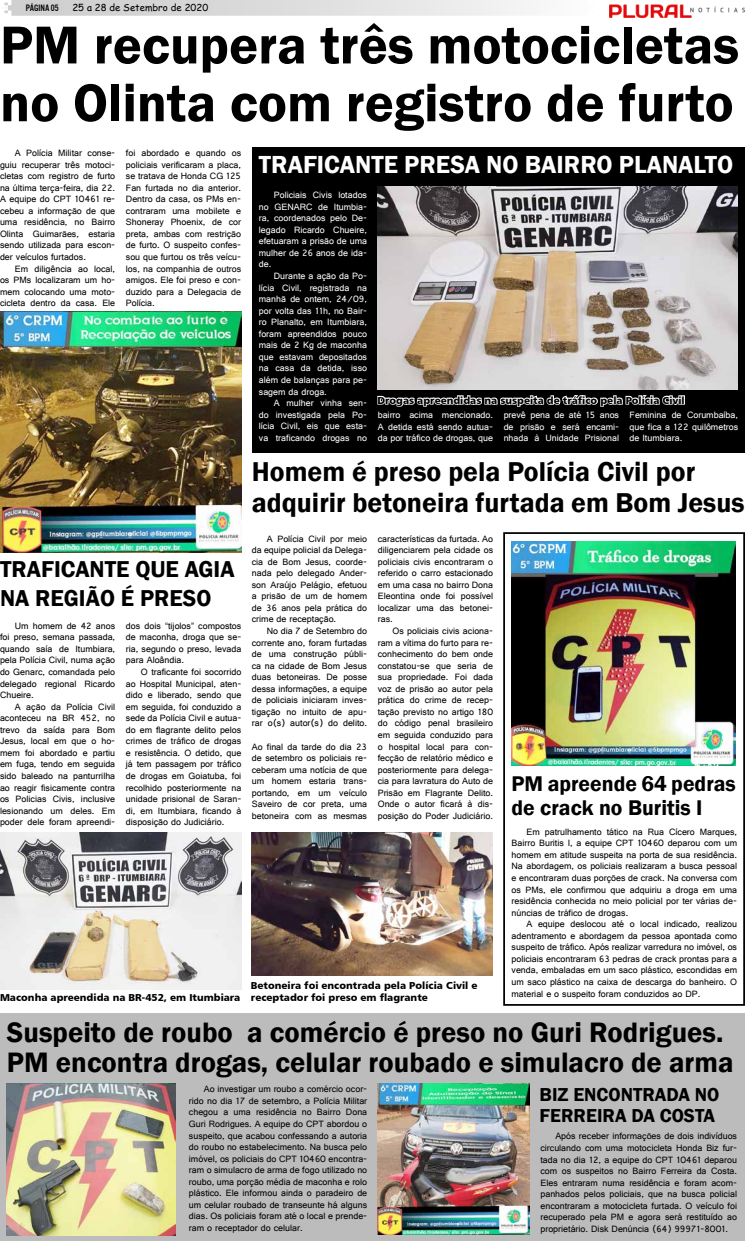
<style>
.page{position:relative;width:745px;height:1241px;background:#fff}
.page>*{position:absolute;margin:0;border:0;box-sizing:border-box;transform-origin:0 0}
.t1{font:600 55.12px/57.8px "Franklin Gothic";color:#000}
.t2{font:600 28.88px/30.6px "Franklin Gothic";color:#000}
.t3{font:600 28px/30.6px "Franklin Gothic";color:#000}
.t4{font:600 25.38px "Franklin Gothic";color:#fff}
.t5{font:600 23.62px/28.9px "Franklin Gothic";color:#000}
.t6{font:600 21.88px/24.5px "Franklin Gothic";color:#000}
.t7{font:600 19.25px/21.9px "Franklin Gothic";color:#000}
.t8{font:10.06px/12.1px "Humanist 777 BT Black B";color:#000}
.t9{font:9.62px/11.5px "Gautami";color:#000;text-align:justify}
.t10{font:9.62px/11.5px "Gautami";color:#fff;text-align:justify}
.t11{font:9.62px "Comic Sans MS";color:#000}
.t12{font:9.62px "U.S.101";color:#000}
</style>
<div class="page">
<div style="left:252px;top:147px;width:492px;height:305px;background:#000"></div>
<svg style="left:4px;top:0;width:521px;height:16px;background:#dedede"></svg>
<img style="left:609px;top:4px;width:134px;height:13px">
<img style="left:0;top:832px;width:241px;height:146px">
<svg style="left:0;top:978px;width:241px;height:12px"></svg>
<img style="left:0;top:311px;width:241px;height:241px">
<div style="left:0;top:1013px;width:744px;height:227px;background:#bcbcbc"></div>
<img style="left:7px;top:1083px;width:168px;height:152px">
<img style="left:377px;top:1083px;width:151px;height:151px">
<img style="left:252px;top:832px;width:240px;height:143px">
<div style="left:503px;top:532px;width:241px;height:473px;border:2px solid #000"></div>
<img style="left:511px;top:541px;width:224px;height:224px">
<img style="left:377px;top:186px;width:360px;height:203px">
<svg style="left:377px;top:395px;width:307px;height:12px"></svg>
<p class="t12" style="left:26px;top:3px;width:35px">PÁGINA 05</p>
<p class="t11" style="left:72px;top:0;width:137px">25 a 28 de Setembro de 2020</p>
<h1 class="t1" style="left:0;top:17px;width:740px">PM recupera três motocicletas no Olinta com registro de furto</h1>
<p class="t9" style="left:0;top:147px;width:117px;text-indent:15px">A Polícia Militar conse&shy;guiu recuperar três motoci&shy;cletas com registro de furto na última terça-feira, dia 22.<br>A equipe do CPT 10461 re&shy;cebeu a informação de que uma residência, no Bairro Olinta Guimarães, estaria sendo utilizada para escon&shy;der veículos furtados.</p>
<p class="t9" style="left:0;top:262px;width:117px;text-indent:15px">Em diligência ao local, os PMs localizaram um ho&shy;mem colocando uma moto&shy;cicleta dentro da casa. Ele</p>
<p class="t9" style="left:126px;top:147px;width:117px">foi abordado e quando os policiais verificaram a placa, se tratava de Honda CG 125<br>Fan furtada no dia anterior.<br>Dentro da casa, os PMs en&shy;contraram uma mobilete e Shoneray Phoenix, de cor preta, ambas com restrição de furto. O suspeito confes&shy;sou que furtou os três veícu&shy;los, na companhia de outros amigos. Ele foi preso e con&shy;duzido para a Delegacia de Polícia.</p>
<h3 class="t5" style="left:0;top:554px;width:236px">TRAFICANTE QUE AGIA<br>NA REGIÃO É PRESO</h3>
<p class="t9" style="left:126px;top:619px;width:117px">dos dois “tijolos” compostos de maconha, droga que se&shy;ria, segundo o preso, levada para Aloândia.</p>
<p class="t9" style="left:126px;top:665px;width:117px;text-indent:15px">O traficante foi socorrido ao Hospital Municipal, aten&shy;dido e liberado, sendo que em seguida, foi conduzido a sede da Polícia Civil e autua&shy;do em flagrante delito pelos crimes de tráfico de drogas e resistência. O detido, que já tem passagem por tráfico de drogas em Goiatuba, foi recolhido posteriormente na unidade prisional de Saran&shy;di, em Itumbiara, ficando à disposição do Judiciário.</p>
<p class="t9" style="left:0;top:619px;width:117px;text-indent:15px">Um homem de 42 anos foi preso, semana passada, quando saía de Itumbiara, pela Polícia Civil, numa ação do Genarc, comandada pelo delegado regional Ricardo Chueire.</p>
<p class="t9" style="left:0;top:700px;width:117px;text-indent:15px">A ação da Polícia Civil aconteceu na BR 452, no trevo da saída para Bom Jesus, local em que o ho&shy;mem foi abordado e partiu em fuga, tendo em seguida sido baleado na panturrilha ao reagir fisicamente contra os Policias Civis, inclusive lesionando um deles. Em poder dele foram apreendi-</p>
<p class="t8" style="left:0;top:990px;width:242px">Maconha apreendida na BR-452, em Itumbiara</p>
<h3 class="t4" style="left:259px;top:149px;width:475px">TRAFICANTE PRESA NO BAIRRO PLANALTO</h3>
<p class="t10" style="left:259px;top:189px;width:110px;text-indent:15px">Policiais Civis lotados no GENARC de Itumbia&shy;ra, coordenados pelo De&shy;legado Ricardo Chueire, efetuaram a prisão de uma mulher de 26 anos de ida&shy;de.</p>
<p class="t10" style="left:259px;top:270px;width:110px;text-indent:15px">Durante a ação da Po&shy;lícia Civil, registrada na manhã de ontem, 24/09, por volta das 11h, no Bair&shy;ro Planalto, em Itumbiara, foram apreendidos pouco mais de 2 Kg de maconha que estavam depositados na casa da detida, isso além de balanças para pe&shy;sagem da droga.</p>
<p class="t10" style="left:259px;top:397px;width:110px;text-indent:15px">A mulher vinha sen&shy;do investigada pela Po&shy;lícia Civil, eis que esta&shy;va traficando drogas no</p>
<p class="t10" style="left:377px;top:409px;width:117px">bairro acima mencionado.<br>A detida está sendo autua&shy;da por tráfico de drogas, que</p>
<p class="t10" style="left:503px;top:409px;width:117px">prevê pena de até 15 anos de prisão e será encami&shy;nhada à Unidade Prisional</p>
<h3 class="t3" style="left:252px;top:457px;width:494px">Homem é preso pela Polícia Civil por adquirir betoneira furtada em Bom Jesus</h3>
<p class="t8" style="left:377px;top:394px;width:308px">Drogas apreendidas na suspeita de tráfico pela Polícia Civil</p>
<p class="t10" style="left:629px;top:409px;width:110px">Feminina de Corumbaíba, que fica a 122 quilômetros de Itumbiara.</p>
<p class="t9" style="left:252px;top:532px;width:117px;text-indent:15px">A Polícia Civil por meio da equipe policial da Delega&shy;cia de Bom Jesus, coorde&shy;nada pelo delegado Ander&shy;son Araújo Pelágio, efetuou a prisão de um de homem de 36 anos pela prática do crime de receptação.</p>
<p class="t9" style="left:252px;top:624px;width:117px;text-indent:15px">No dia 7 de Setembro do corrente ano, foram furtadas de uma construção públi&shy;ca na cidade de Bom Jesus duas betoneiras. De posse dessa informações, a equipe de policiais iniciaram inves&shy;tigação no intuito de apu&shy;rar o(s) autor(s) do delito.</p>
<p class="t9" style="left:252px;top:740px;width:117px">Ao final da tarde do dia 23 de setembro os policiais re&shy;ceberam uma notícia de que um homem estaria trans&shy;portando, em um veículo Saveiro de cor preta, uma betoneira com as mesmas</p>
<p class="t9" style="left:377px;top:532px;width:117px">características da furtada. Ao diligenciarem pela cidade os policiais civis encontraram o referido o carro estacionado em uma casa no bairro Dona Eleontina onde foi possível localizar uma das betonei&shy;ras.</p>
<p class="t9" style="left:377px;top:624px;width:117px;text-indent:15px">Os policiais civis aciona&shy;ram a vítima do furto para re&shy;conhecimento do bem onde constatou-se que seria de sua propriedade. Foi dada voz de prisão ao autor pela prática do crime de recep&shy;tação previsto no artigo 180 do código penal brasileiro em seguida conduzido para o hospital local para con&shy;fecção de relatório médico e posteriormente para delega&shy;cia para lavratura do Auto de Prisão em Flagrante Delito.<br>Onde o autor ficará à dis&shy;posição do Poder Judiciário.</p>
<p class="t8" style="left:251px;top:978px;width:228px">Betoneira foi encontrada pela Polícia Civil e receptador foi preso em flagrante</p>
<h3 class="t6" style="left:511px;top:771px;width:226px">PM apreende 64 pedras de crack no Buritis I</h3>
<p class="t9" style="left:511px;top:825px;width:227px;text-indent:15px">Em patrulhamento tático na Rua Cícero Marques, Bairro Buritis I, a equipe CPT 10460 deparou com um homem em atitude suspeita na porta de sua residência.<br>Na abordagem, os policiais realizaram a busca pessoal e encontraram duas porções de crack. Na conversa com os PMs, ele confirmou que adquiriu a droga em uma residência conhecida no meio policial por ter várias de&shy;núncias de tráfico de drogas.</p>
<p class="t9" style="left:511px;top:917px;width:227px;text-indent:15px">A equipe deslocou até o local indicado, realizou adentramento e abordagem da pessoa apontada como suspeito de tráfico. Após realizar varredura no imóvel, os policiais encontraram 63 pedras de crack prontas para a venda, embaladas em um saco plástico, escondidas em um saco plástico na caixa de descarga do banheiro. O material e o suspeito foram conduzidos ao DP.</p>
<h2 class="t2" style="left:7px;top:1016px;width:727px">Suspeito de roubo a comércio é preso no Guri Rodrigues.<br>PM encontra drogas, celular roubado e simulacro de arma</h2>
<p class="t9" style="left:189px;top:1082px;width:180px;text-indent:15px">Ao investigar um roubo a comércio ocor&shy;rido no dia 17 de setembro, a Polícia Militar chegou a uma residência no Bairro Dona Guri Rodrigues. A equipe do CPT abordou o suspeito, que acabou confessando a autoria do roubo no estabelecimento. Na busca pelo imóvel, os policiais do CPT 10460 encontra&shy;ram o simulacro de arma de fogo utilizado no roubo, uma porção média de maconha e rolo plástico. Ele informou ainda o paradeiro de um celular roubado de transeunte há alguns dias. Os policiais foram até o local e prende&shy;ram o receptador do celular.</p>
<h3 class="t7" style="left:539px;top:1083px;width:181px">BIZ ENCONTRADA NO<br>FERREIRA DA COSTA</h3>
<p class="t9" style="left:540px;top:1130px;width:198px;text-indent:15px">Após receber informações de dois indivíduos circulando com uma motocicleta Honda Biz fur&shy;tada no dia 12, a equipe do CPT 10461 deparou com os suspeitos no Bairro Ferreira da Costa.<br>Eles entraram numa residência e foram acom&shy;panhados pelos policiais, que na busca policial encontraram a motocicleta furtada. O veículo foi recuperado pela PM e agora será restituído ao proprietário. Disk Denúncia (64) 99971-8001.</p>
</div>
